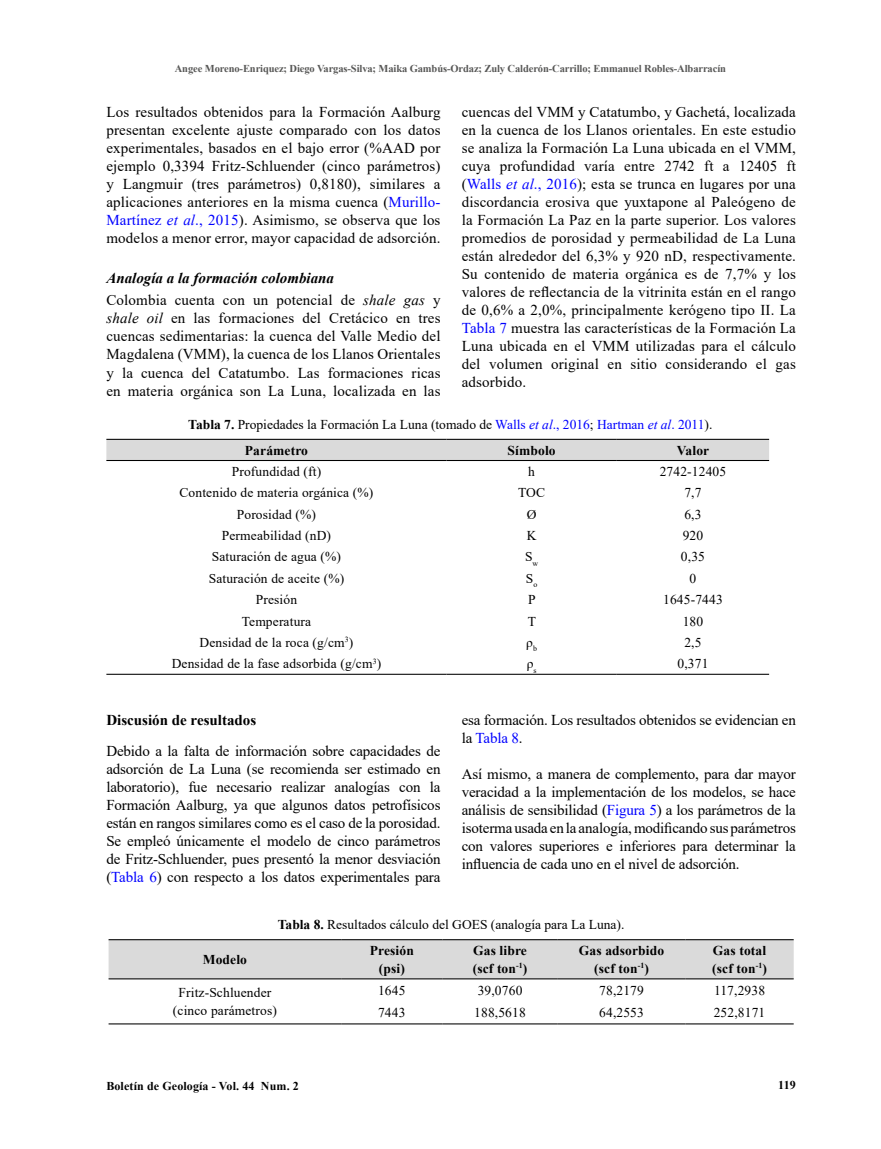
<style>
.page{position:relative;width:881px;height:1149px;background:#fff}
.page>*{position:absolute;margin:0;border:0;box-sizing:border-box;transform-origin:0 0}
.t1{font:15px/18px "Times New Roman";letter-spacing:.01em;color:#000;text-align:justify}
.t2{font:15px/18px "Times New Roman";letter-spacing:-.01em;color:#000}
.t3{font:700 15px "Times New Roman";color:#000}
.t4{font:13.5px/26px "Times New Roman";letter-spacing:.01em;color:#000}
.t5{font:700 13.5px/18px "Times New Roman";letter-spacing:.01em;color:#000;text-align:center}
.t6{font:700 12px "Times New Roman";letter-spacing:.01em;color:#000}
.t7{font:700 10.5px "Times New Roman";letter-spacing:-.01em;color:#575756}
.s1{color:#00f}
.s2{font-style:italic;color:#00f}
.s3{font-weight:700}
.s4{font-weight:700;font-style:italic}
.s5{font-style:italic}
</style>
<div class="page">
<div style="left:106px;top:440px;width:662px;height:20px;background:#dadada"></div>
<hr style="left:106px;top:438px;width:340px;height:2px;background:#000">
<hr style="left:446px;top:438px;width:170px;height:2px;background:#000">
<hr style="left:616px;top:438px;width:152px;height:2px;background:#000">
<hr style="left:106px;top:460px;width:340px;height:1px;background:#000">
<hr style="left:446px;top:460px;width:170px;height:1px;background:#000">
<hr style="left:616px;top:460px;width:152px;height:1px;background:#000">
<hr style="left:106px;top:673px;width:340px;height:1px;background:#000">
<hr style="left:446px;top:673px;width:170px;height:1px;background:#000">
<hr style="left:616px;top:673px;width:152px;height:1px;background:#000">
<div style="left:108px;top:939px;width:685px;height:39px;background:#dadada"></div>
<hr style="left:108px;top:938px;width:233px;height:1px;background:#000">
<hr style="left:341px;top:938px;width:101px;height:1px;background:#000">
<hr style="left:442px;top:938px;width:115px;height:1px;background:#000">
<hr style="left:557px;top:938px;width:128px;height:1px;background:#000">
<hr style="left:685px;top:938px;width:108px;height:1px;background:#000">
<hr style="left:108px;top:978px;width:233px;height:1px;background:#000">
<hr style="left:108px;top:1023px;width:233px;height:1px;background:#000">
<hr style="left:341px;top:978px;width:101px;height:1px;background:#000">
<hr style="left:442px;top:978px;width:115px;height:1px;background:#000">
<hr style="left:557px;top:978px;width:128px;height:1px;background:#000">
<hr style="left:685px;top:978px;width:108px;height:1px;background:#000">
<hr style="left:341px;top:1023px;width:101px;height:1px;background:#000">
<hr style="left:442px;top:1023px;width:115px;height:1px;background:#000">
<hr style="left:557px;top:1023px;width:128px;height:1px;background:#000">
<hr style="left:685px;top:1023px;width:108px;height:1px;background:#000">
<p class="t7" style="left:175px;top:61px;width:552px">Angee Moreno-Enriquez; Diego Vargas-Silva; Maika Gambús-Ordaz; Zuly Calderón-Carrillo; Emmanuel Robles-Albarracín</p>
<p class="t1" style="left:461px;top:102px;width:335px">cuencas del VMM y Catatumbo, y Gachetá, localizada en la cuenca de los Llanos orientales. En este estudio se analiza la Formación La Luna ubicada en el VMM, cuya profundidad varía entre 2742 ft a 12405 ft (<span class="s1">Walls</span> <span class="s2">et al</span><span class="s1">., 2016</span>); esta se trunca en lugares por una discordancia erosiva que yuxtapone al Paleógeno de la Formación La Paz en la parte superior. Los valores promedios de porosidad y permeabilidad de La Luna están alrededor del 6,3% y 920 nD, respectivamente.<br>Su contenido de materia orgánica es de 7,7% y los valores de reflectancia de la vitrinita están en el rango de 0,6% a 2,0%, principalmente kerógeno tipo II. La <span class="s1">Tabla 7</span> muestra las características de la Formación La Luna ubicada en el VMM utilizadas para el cálculo del volumen original en sitio considerando el gas adsorbido.</p>
<p class="t4" style="left:245px;top:410px;width:469px;text-indent:-57px"><span class="s3">Tabla 7.</span> Propiedades la Formación La Luna (tomado de <span class="s1">Walls</span> <span class="s2">et al</span><span class="s1">., 2016</span>; <span class="s1">Hartman</span> <span class="s2">et al</span><span class="s1">. 2011</span>).<br><span class="s3">Parámetro</span></p>
<p class="t1" style="left:106px;top:102px;width:335px">Los resultados obtenidos para la Formación Aalburg presentan excelente ajuste comparado con los datos experimentales, basados en el bajo error (%AAD por ejemplo 0,3394 Fritz-Schluender (cinco parámetros) y Langmuir (tres parámetros) 0,8180), similares a aplicaciones anteriores en la misma cuenca (<span class="s1">Murillo-Martínez</span> <span class="s2">et al</span><span class="s1">., 2015</span>). Asimismo, se observa que los modelos a menor error, mayor capacidad de adsorción.</p>
<p class="t1" style="left:106px;top:266px;width:335px;line-height:22.2px"><span class="s4">Analogía a la formación colombiana<br></span>Colombia cuenta con un potencial de <span class="s5">shale gas</span> y</p>
<p class="t1" style="left:106px;top:309px;width:335px"><span class="s5">shale oil</span> en las formaciones del Cretácico en tres cuencas sedimentarias: la cuenca del Valle Medio del Magdalena (VMM), la cuenca de los Llanos Orientales y la cuenca del Catatumbo. Las formaciones ricas en materia orgánica son La Luna, localizada en las</p>
<p class="t5" style="left:507px;top:440px;width:50px">Símbolo</p>
<p class="t5" style="left:676px;top:440px;width:34px">Valor</p>
<p class="t4" style="left:232px;top:458px;width:91px">Profundidad (ft)</p>
<p class="t4" style="left:528px;top:458px;width:8px">h</p>
<p class="t4" style="left:659px;top:458px;width:68px">2742-12405</p>
<p class="t4" style="left:179px;top:479px;width:195px">Contenido de materia orgánica (%)</p>
<p class="t4" style="left:518px;top:479px;width:29px">TOC</p>
<p class="t4" style="left:684px;top:479px;width:19px">7,7</p>
<p class="t4" style="left:237px;top:500px;width:81px">Porosidad (%)</p>
<p class="t4" style="left:526px;top:500px;width:11px">Ø</p>
<p class="t4" style="left:684px;top:500px;width:19px">6,3</p>
<p class="t4" style="left:222px;top:522px;width:111px">Permeabilidad (nD)</p>
<p class="t4" style="left:526px;top:522px;width:11px">K</p>
<p class="t4" style="left:682px;top:522px;width:22px">920</p>
<p class="t4" style="left:212px;top:543px;width:131px">Saturación de agua (%)</p>
<p class="t4" style="left:525px;top:543px;width:15px">S<sub>w</sub></p>
<p class="t4" style="left:680px;top:543px;width:26px">0,35</p>
<p class="t4" style="left:209px;top:564px;width:137px">Saturación de aceite (%)</p>
<p class="t4" style="left:525px;top:564px;width:13px">S<sub>o</sub></p>
<p class="t4" style="left:689px;top:564px;width:8px">0</p>
<p class="t4" style="left:256px;top:586px;width:43px">Presión</p>
<p class="t4" style="left:528px;top:586px;width:9px">P</p>
<p class="t4" style="left:663px;top:586px;width:61px">1645-7443</p>
<p class="t4" style="left:242px;top:607px;width:71px">Temperatura</p>
<p class="t4" style="left:527px;top:607px;width:10px">T</p>
<p class="t4" style="left:682px;top:607px;width:22px">180</p>
<p class="t4" style="left:199px;top:628px;width:155px">Densidad de la roca (g/cm<sup>3</sup>)</p>
<p class="t4" style="left:526px;top:628px;width:12px">ρ<sub>b</sub></p>
<p class="t4" style="left:684px;top:628px;width:19px">2,5</p>
<p class="t4" style="left:172px;top:650px;width:211px">Densidad de la fase adsorbida (g/cm<sup>3</sup>)</p>
<p class="t4" style="left:526px;top:650px;width:11px">ρ<sub>s</sub></p>
<p class="t4" style="left:677px;top:650px;width:32px">0,371</p>
<p class="t3" style="left:106px;top:708px;width:151px">Discusión de resultados</p>
<p class="t1" style="left:106px;top:740px;width:335px">Debido a la falta de información sobre capacidades de adsorción de La Luna (se recomienda ser estimado en laboratorio), fue necesario realizar analogías con la Formación Aalburg, ya que algunos datos petrofísicos están en rangos similares como es el caso de la porosidad.<br>Se empleó únicamente el modelo de cinco parámetros de Fritz-Schluender, pues presentó la menor desviación (<span class="s1">Tabla 6</span>) con respecto a los datos experimentales para</p>
<p class="t2" style="left:461px;top:710px;width:335px">esa formación. Los resultados obtenidos se evidencian en la <span class="s1">Tabla 8</span>.</p>
<p class="t1" style="left:461px;top:764px;width:335px">Así mismo, a manera de complemento, para dar mayor veracidad a la implementación de los modelos, se hace análisis de sensibilidad (<span class="s1">Figura 5</span>) a los parámetros de la isoterma usada en la analogía, modificando sus parámetros con valores superiores e inferiores para determinar la influencia de cada uno en el nivel de adsorción.</p>
<p class="t4" style="left:278px;top:910px;width:348px"><span class="s3">Tabla 8.</span> Resultados cálculo del GOES (analogía para La Luna).</p>
<p class="t5" style="left:203px;top:949px;width:46px">Modelo</p>
<p class="t5" style="left:369px;top:940px;width:46px">Presión (psi)</p>
<p class="t5" style="left:472px;top:940px;width:56px;text-align:left">Gas libre (scf ton<sup>-1</sup>)</p>
<p class="t5" style="left:578px;top:940px;width:87px">Gas adsorbido (scf ton<sup>-1</sup>)</p>
<p class="t5" style="left:712px;top:940px;width:56px;text-align:left">Gas total (scf ton<sup>-1</sup>)</p>
<p class="t4" style="left:173px;top:982px;width:105px;line-height:18px;text-align:center">Fritz-Schluender (cinco parámetros)</p>
<p class="t4" style="left:378px;top:976px;width:29px">1645</p>
<p class="t4" style="left:477px;top:976px;width:46px">39,0760</p>
<p class="t4" style="left:599px;top:976px;width:46px">78,2179</p>
<p class="t4" style="left:713px;top:976px;width:53px">117,2938</p>
<p class="t4" style="left:378px;top:999px;width:29px">7443</p>
<p class="t4" style="left:474px;top:999px;width:53px">188,5618</p>
<p class="t4" style="left:599px;top:999px;width:46px">64,2553</p>
<p class="t4" style="left:713px;top:999px;width:53px">252,8171</p>
<p class="t6" style="left:106px;top:1076px;width:194px">Boletín de Geología - Vol. 44 Num. 2</p>
<p class="t6" style="left:778px;top:1076px;width:19px">119</p>
</div>
